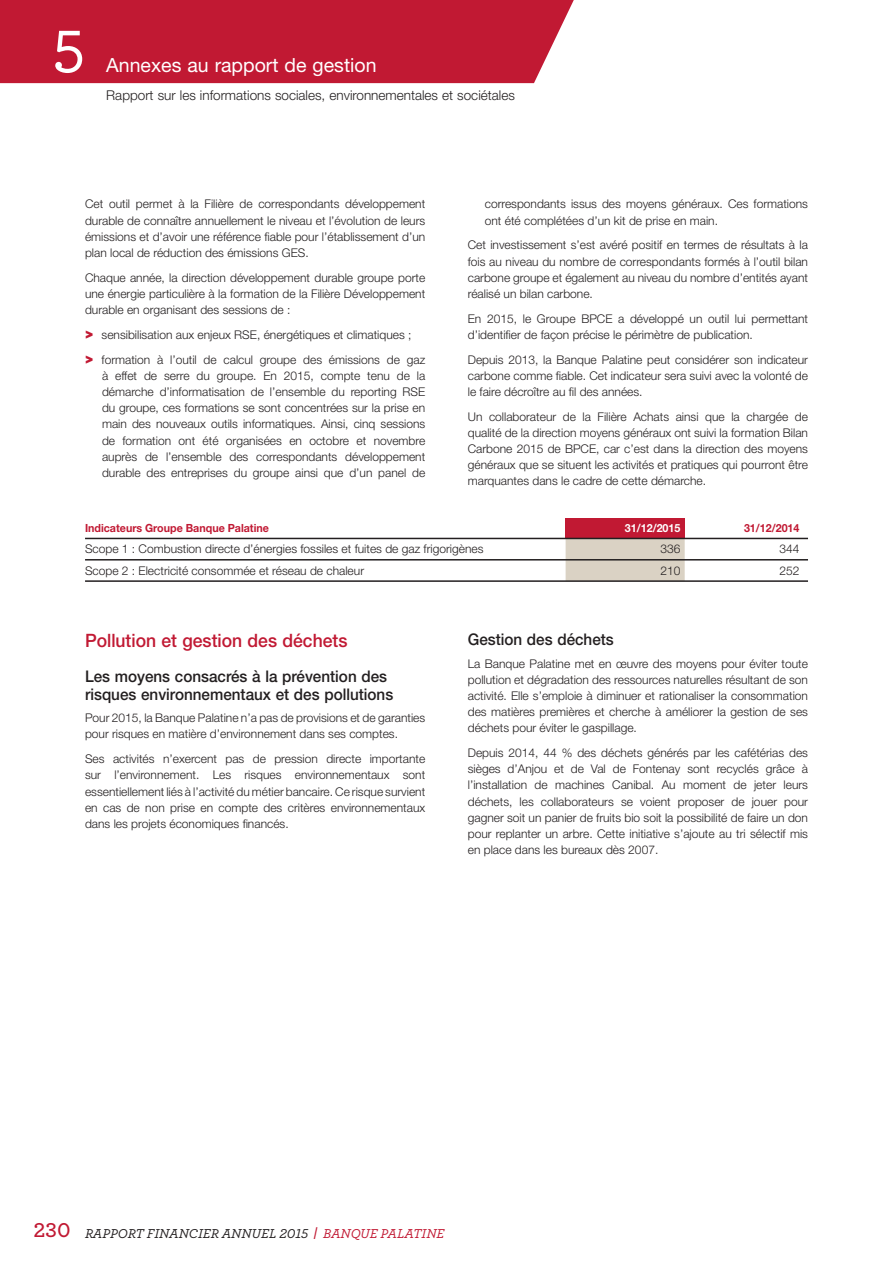
<style>
.page{position:relative;width:893px;height:1263px;background:#fff}
.page>*{position:absolute;margin:0;border:0;box-sizing:border-box;transform-origin:0 0}
.t1{font:500 63px "Archer";color:#fff}
.t2{font:19.5px "Helvetica Neue LT Std";color:#fff}
.t3{font:500 18.45px "Helvetica Neue LT Std";color:#c11933;scale:.95 1}
.t4{font:500 16.05px/18px "Helvetica Neue LT Std";color:#231f20;scale:.95 1}
.t5{font:300 13.5px "Helvetica Neue LT Std";color:#231f20}
.t6{font:italic 500 13.5px "Archer";color:#231f20}
.t7{font:300 12px/16.2px "Helvetica Neue LT Std";color:#231f20;text-align:justify}
.t8{font:700 11.25px "Helvetica Neue LT Std";color:#c11933;scale:.95 1}
.t9{font:700 11.25px "Helvetica Neue LT Std";color:#fff;scale:.95 1}
.s1{font-family:"DINOT";font-weight:900;font-size:15px;color:#c11933}
.s2{font-weight:600;font-style:normal;font-size:21px;color:#c11933}
.s3{font-family:"Helvetica Neue LT Std";font-weight:300;font-size:16.5px;color:#c11933}
.s4{color:#c11933}
</style>
<div class="page">
<div style="left:0;top:0;width:574px;height:83px;background:#c11933"></div>
<div style="left:566px;top:518px;width:119px;height:20px;background:#c11933"></div>
<div style="left:566px;top:539px;width:119px;height:41px;background:#dad2c4"></div>
<hr style="left:85px;top:559px;width:723px;height:2px;background:#231f20">
<hr style="left:85px;top:580px;width:723px;height:2px;background:#231f20">
<hr style="left:85px;top:538px;width:723px;height:1px;background:#231f20">
<h1 class="t1" style="left:52px;top:27px;width:34px">5</h1>
<h2 class="t2" style="left:106px;top:58px;width:272px">Annexes au rapport de gestion</h2>
<p class="t5" style="left:106px;top:90px;width:410px">Rapport sur les informations sociales, environnementales et sociétales</p>
<p class="t7" style="left:85px;top:198px;width:342px">Cet outil permet à la Filière de correspondants développement durable de connaître annuellement le niveau et l’évolution de leurs émissions et d’avoir une référence fiable pour l’établissement d’un plan local de réduction des émissions GES.</p>
<p class="t7" style="left:85px;top:271px;width:342px">Chaque année, la direction développement durable groupe porte une énergie particulière à la formation de la Filière Développement durable en organisant des sessions de :</p>
<p class="t7" style="left:85px;top:324px;width:342px;line-height:24.8px"><span class="s1">&gt;</span> sensibilisation aux enjeux RSE, énergétiques et climatiques ;<br><span class="s1">&gt;</span> formation à l’outil de calcul groupe des émissions de gaz</p>
<p class="t7" style="left:102px;top:369px;width:325px">à effet de serre du groupe. En 2015, compte tenu de la démarche d’informatisation de l’ensemble du reporting RSE du groupe, ces formations se sont concentrées sur la prise en main des nouveaux outils informatiques. Ainsi, cinq sessions de formation ont été organisées en octobre et novembre auprès de l’ensemble des correspondants développement durable des entreprises du groupe ainsi que d’un panel de</p>
<p class="t7" style="left:485px;top:198px;width:325px">correspondants issus des moyens généraux. Ces formations ont été complétées d’un kit de prise en main.</p>
<p class="t7" style="left:468px;top:238px;width:342px">Cet investissement s’est avéré positif en termes de résultats à la fois au niveau du nombre de correspondants formés à l’outil bilan carbone groupe et également au niveau du nombre d’entités ayant réalisé un bilan carbone.</p>
<p class="t7" style="left:468px;top:312px;width:342px">En 2015, le Groupe BPCE a développé un outil lui permettant d’identifier de façon précise le périmètre de publication.</p>
<p class="t7" style="left:468px;top:353px;width:342px">Depuis 2013, la Banque Palatine peut considérer son indicateur carbone comme fiable. Cet indicateur sera suivi avec la volonté de le faire décroître au fil des années.</p>
<p class="t7" style="left:468px;top:410px;width:342px">Un collaborateur de la Filière Achats ainsi que la chargée de qualité de la direction moyens généraux ont suivi la formation Bilan Carbone 2015 de BPCE, car c’est dans la direction des moyens généraux que se situent les activités et pratiques qui pourront être marquantes dans le cadre de cette démarche.</p>
<p class="t8" style="left:85px;top:524px;width:195px">Indicateurs Groupe Banque Palatine</p>
<p class="t9" style="left:625px;top:524px;width:60px">31/12/2015</p>
<p class="t8" style="left:744px;top:524px;width:60px">31/12/2014</p>
<p class="t7" style="left:85px;top:543px;width:400px">Scope 1 : Combustion directe d’énergies fossiles et fuites de gaz frigorigènes</p>
<p class="t7" style="left:660px;top:543px;width:22px">336</p>
<p class="t7" style="left:779px;top:543px;width:22px">344</p>
<p class="t7" style="left:85px;top:564px;width:281px">Scope 2 : Electricité consommée et réseau de chaleur</p>
<p class="t7" style="left:660px;top:564px;width:22px">210</p>
<p class="t7" style="left:779px;top:564px;width:22px">252</p>
<h3 class="t3" style="left:85px;top:634px;width:278px">Pollution et gestion des déchets</h3>
<h3 class="t4" style="left:85px;top:669px;width:326px">Les moyens consacrés à la prévention des risques environnementaux et des pollutions</h3>
<p class="t7" style="left:85px;top:711px;width:342px">Pour 2015, la Banque Palatine n’a pas de provisions et de garanties pour risques en matière d’environnement dans ses comptes.</p>
<p class="t7" style="left:85px;top:752px;width:342px">Ses activités n’exercent pas de pression directe importante sur l’environnement. Les risques environnementaux sont essentiellement liés à l’activité du métier bancaire. Ce risque survient en cas de non prise en compte des critères environnementaux dans les projets économiques financés.</p>
<h3 class="t4" style="left:468px;top:632px;width:155px">Gestion des déchets</h3>
<p class="t7" style="left:468px;top:657px;width:342px">La Banque Palatine met en œuvre des moyens pour éviter toute pollution et dégradation des ressources naturelles résultant de son activité. Elle s’emploie à diminuer et rationaliser la consommation des matières premières et cherche à améliorer la gestion de ses déchets pour éviter le gaspillage.</p>
<p class="t7" style="left:468px;top:746px;width:342px">Depuis 2014, 44 % des déchets générés par les cafétérias des sièges d’Anjou et de Val de Fontenay sont recyclés grâce à l’installation de machines Canibal. Au moment de jeter leurs déchets, les collaborateurs se voient proposer de jouer pour gagner soit un panier de fruits bio soit la possibilité de faire un don pour replanter un arbre. Cette initiative s’ajoute au tri sélectif mis en place dans les bureaux dès 2007.</p>
<p class="t6" style="left:34px;top:1228px;width:412px"><span class="s2">230</span> RAPPORT FINANCIER ANNUEL 2015 <span class="s3">I</span> <span class="s4">BANQUE PALATINE</span></p>
</div>
